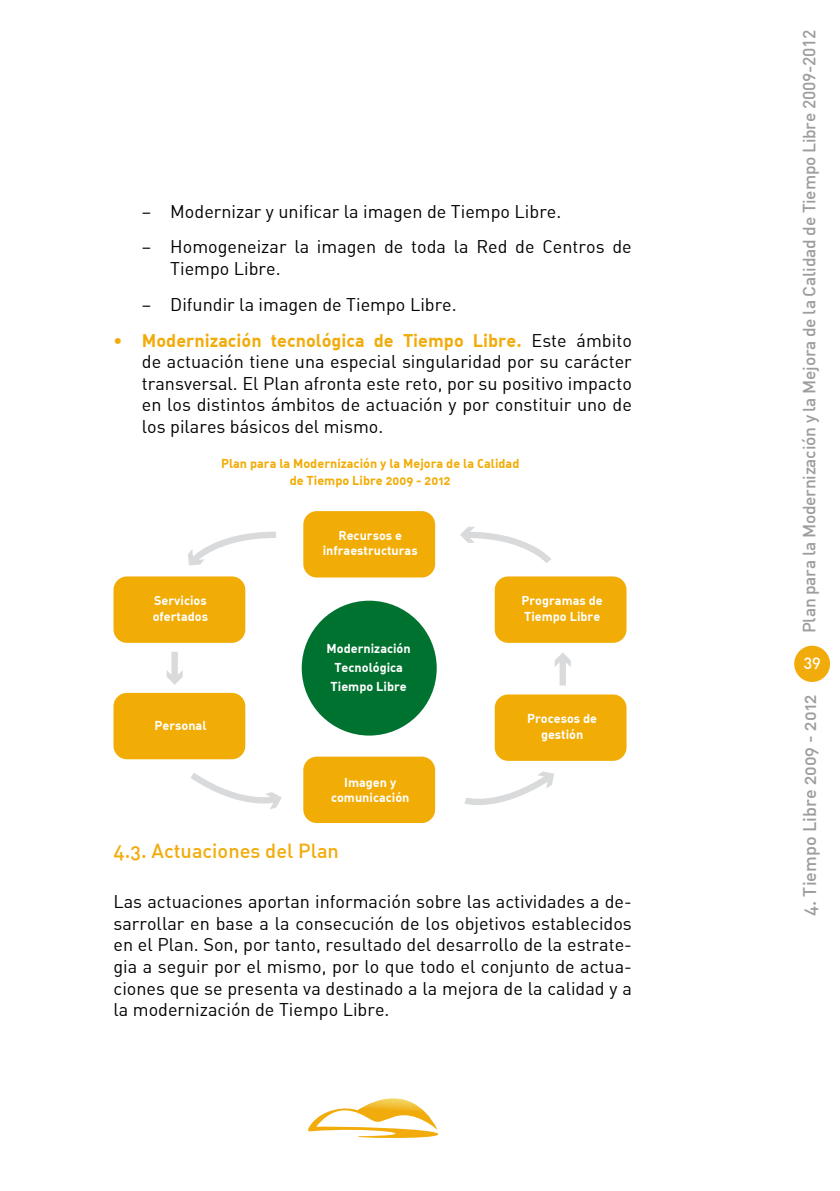
<style>
.page{position:relative;width:840px;height:1191px;background:#fff}
.page>*{position:absolute;margin:0;border:0;box-sizing:border-box;transform-origin:0 0}
.t1{font:500 20px "DIN Alternate";color:#f1ac0c}
.t2{font:18px/21.6px "DIN Alternate";color:#000}
.t3{font:700 18px "DIN Alternate";color:#f1ac0c}
.t4{font:500 18px "DIN Alternate";color:#9c9d9f}
.t5{font:500 17.4px "DIN";letter-spacing:-.015em;color:#9c9d9f}
.t6{font:500 16px "DIN Alternate";color:#fff}
.t7{font:700 12.6px/15.2px "DIN Alternate";color:#fff;text-align:center}
.t8{font:700 12.6px/17.4px "DIN Alternate";color:#f1ac05;text-align:center}
.s1{font-weight:400;color:#000}
</style>
<div class="page">
<div style="left:793px;top:645px;width:36px;height:37px;background:#f1ac0c;border-radius:50%"></div>
<svg style="left:308px;top:1098px;width:131px;height:40px"></svg>
<div style="left:301px;top:600px;width:135px;height:135px;background:#00722f;border-radius:50%"></div>
<div style="left:303px;top:511px;width:132px;height:66px;background:#f1ac05;border-radius:13px"></div>
<div style="left:303px;top:756px;width:132px;height:67px;background:#f1ac05;border-radius:13px"></div>
<div style="left:494px;top:694px;width:132px;height:67px;background:#f1ac05;border-radius:13px"></div>
<div style="left:494px;top:576px;width:132px;height:67px;background:#f1ac05;border-radius:13px"></div>
<div style="left:113px;top:693px;width:132px;height:66px;background:#f1ac05;border-radius:13px"></div>
<div style="left:113px;top:576px;width:132px;height:67px;background:#f1ac05;border-radius:13px"></div>
<svg style="left:188px;top:531px;width:88px;height:35px"></svg>
<svg style="left:191px;top:773px;width:91px;height:36px"></svg>
<svg style="left:460px;top:527px;width:91px;height:36px"></svg>
<svg style="left:464px;top:771px;width:90px;height:34px"></svg>
<div style="left:171px;top:652px;width:7px;height:27px;background:#d9dadb"></div>
<svg style="left:166px;top:670px;width:17px;height:15px"></svg>
<div style="left:559px;top:658px;width:6px;height:27px;background:#d9dadb"></div>
<svg style="left:554px;top:652px;width:16px;height:15px"></svg>
<p class="t3" style="left:113px;top:328px;width:10px">•</p>
<p class="t2" style="left:170px;top:193px;width:463px;line-height:35.8px">Modernizar y unificar la imagen de Tiempo Libre.<br>Homogeneizar la imagen de toda la Red de Centros de</p>
<p class="t2" style="left:170px;top:257px;width:112px">Tiempo Libre.</p>
<p class="t2" style="left:170px;top:293px;width:288px">Difundir la imagen de Tiempo Libre.</p>
<p class="t3" style="left:142px;top:328px;width:491px">Modernización tecnológica de Tiempo Libre. <span class="s1">Este ámbito</span></p>
<p class="t2" style="left:142px;top:350px;width:491px;text-align:justify">de actuación tiene una especial singularidad por su carácter transversal. El Plan afronta este reto, por su positivo impacto en los distintos ámbitos de actuación y por constituir uno de los pilares básicos del mismo.</p>
<p class="t2" style="left:142px;top:193px;width:11px;line-height:35.8px">- -</p>
<p class="t2" style="left:142px;top:293px;width:11px">-</p>
<p class="t8" style="left:221px;top:454px;width:300px">Plan para la Modernización y la Mejora de la Calidad de Tiempo Libre 2009 - 2012</p>
<p class="t7" style="left:153px;top:593px;width:57px;text-align:left">Servicios ofertados</p>
<p class="t7" style="left:154px;top:717px;width:53px">Personal</p>
<p class="t7" style="left:322px;top:527px;width:96px">Recursos e infraestructuras</p>
<p class="t7" style="left:326px;top:638px;width:86px;line-height:19px">Modernización<br>Tecnológica<br>Tiempo Libre</p>
<p class="t7" style="left:331px;top:774px;width:80px">Imagen y comunicación</p>
<p class="t7" style="left:521px;top:593px;width:83px;text-align:left">Programas de<br>Tiempo Libre</p>
<p class="t7" style="left:527px;top:710px;width:72px">Procesos de gestión</p>
<p class="t1" style="left:113px;top:838px;width:227px">4.3. Actuaciones del Plan</p>
<p class="t2" style="left:113px;top:890px;width:519px;text-align:justify">Las actuaciones aportan información sobre las actividades a de&shy;sarrollar en base a la consecución de los objetivos establecidos en el Plan. Son, por tanto, resultado del desarrollo de la estrate&shy;gia a seguir por el mismo, por lo que todo el conjunto de actua&shy;ciones que se presenta va destinado a la mejora de la calidad y a la modernización de Tiempo Libre.</p>
<p class="t5" style="left:797px;top:633px;width:605px;rotate:-90deg">Plan para la Modernización y la Mejora de la Calidad de Tiempo Libre 2009-2012</p>
<p class="t6" style="left:803px;top:651px;width:19px">39</p>
<p class="t4" style="left:797px;top:916px;width:223px;rotate:-90deg">4. Tiempo Libre 2009 - 2012</p>
</div>
